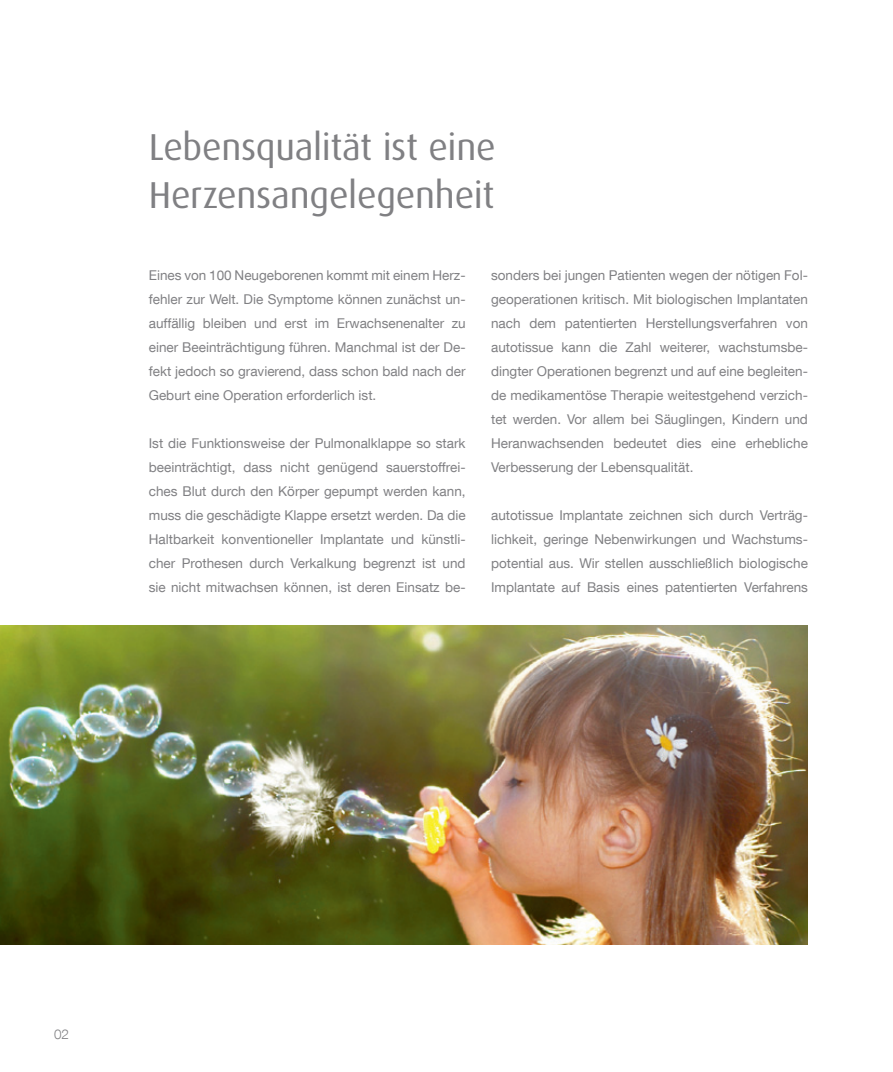
<style>
.page{position:relative;width:893px;height:1072px;background:#fff}
.page>*{position:absolute;margin:0;border:0;box-sizing:border-box;transform-origin:0 0}
.t1{font:37.5px/48px "Dax OT";letter-spacing:-.01em;color:#808083}
.t2{font:13.5px/24px "Helvetica Neue LT Com";color:#808083;text-align:justify}
.t3{font:300 13.5px "Helvetica Neue LT Com";color:#808083}
</style>
<div class="page">
<img style="left:0;top:625px;width:808px;height:319px">
<h1 class="t1" style="left:149px;top:116px;width:348px">Lebensqualität ist eine<br>Herzensangelegenheit</h1>
<p class="t2" style="left:149px;top:263px;width:318px">Eines von 100 Neugeborenen kommt mit einem Herz&shy;fehler zur Welt. Die Symptome können zunächst un&shy;auffällig bleiben und erst im Erwachsenenalter zu einer Beeinträchtigung führen. Manchmal ist der De&shy;fekt jedoch so gravierend, dass schon bald nach der Geburt eine Operation erforderlich ist.</p>
<p class="t2" style="left:149px;top:431px;width:318px">Ist die Funktionsweise der Pulmonalklappe so stark beeinträchtigt, dass nicht genügend sauerstoffrei&shy;ches Blut durch den Körper gepumpt werden kann, muss die geschädigte Klappe ersetzt werden. Da die Haltbarkeit konventioneller Implantate und künstli&shy;cher Prothesen durch Verkalkung begrenzt ist und sie nicht mitwachsen können, ist deren Einsatz be-</p>
<p class="t2" style="left:491px;top:263px;width:318px">sonders bei jungen Patienten wegen der nötigen Fol&shy;geoperationen kritisch. Mit biologischen Implantaten nach dem patentierten Herstellungsverfahren von autotissue kann die Zahl weiterer, wachstumsbe&shy;dingter Operationen begrenzt und auf eine begleiten&shy;de medikamentöse Therapie weitestgehend verzich&shy;tet werden. Vor allem bei Säuglingen, Kindern und Heranwachsenden bedeutet dies eine erhebliche Verbesserung der Lebensqualität.</p>
<p class="t2" style="left:491px;top:503px;width:318px">autotissue Implantate zeichnen sich durch Verträg&shy;lichkeit, geringe Nebenwirkungen und Wachstums&shy;potential aus. Wir stellen ausschließlich biologische Implantate auf Basis eines patentierten Verfahrens</p>
<p class="t3" style="left:54px;top:1026px;width:17px">02</p>
</div>
